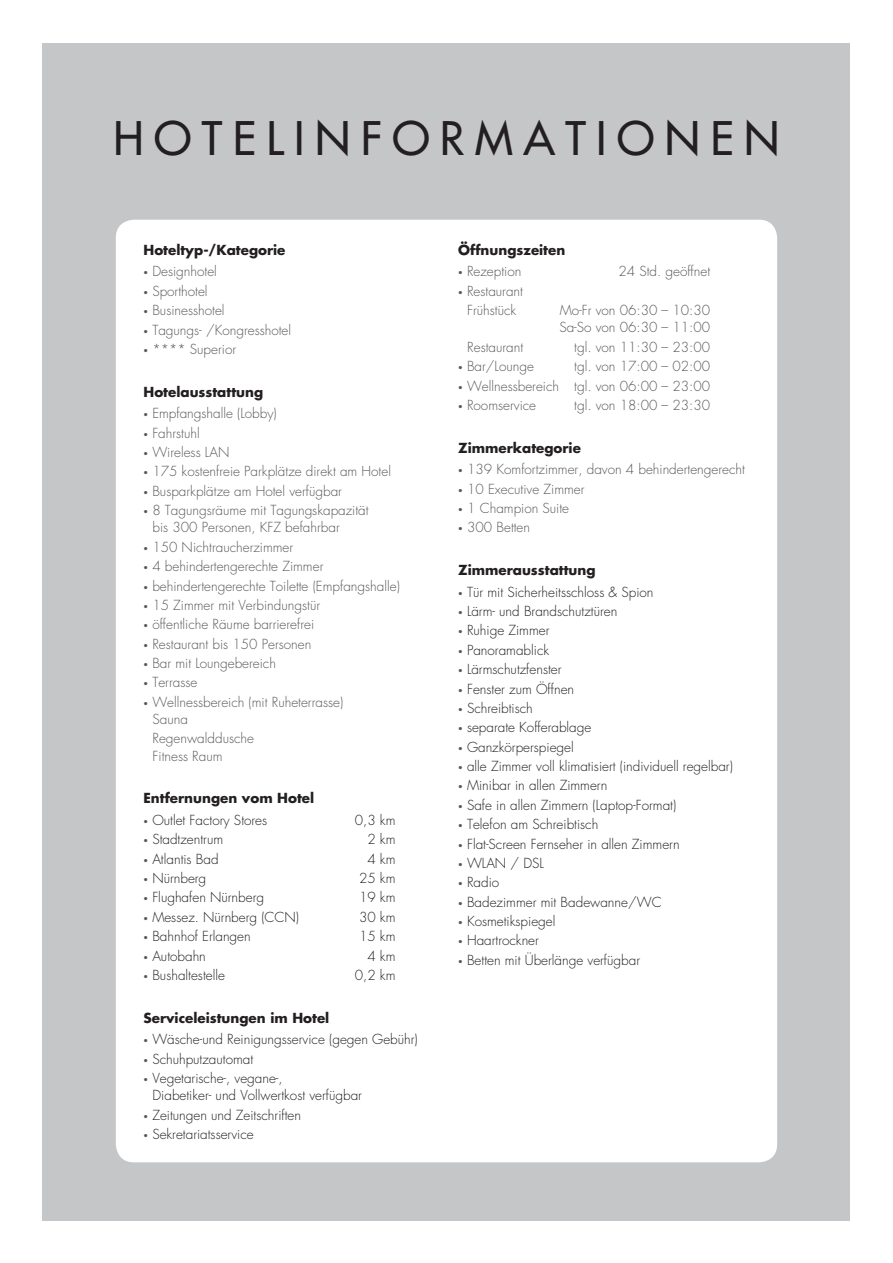
<style>
.page{position:relative;width:893px;height:1263px;background:#fff}
.page>*{position:absolute;margin:0;border:0;box-sizing:border-box;transform-origin:0 0}
.t1{font:45px "Futura EL";letter-spacing:.23em;color:#231f20}
.t2{font:300 13.5px/17.2px "Futura EL";color:#57585a}
.t3{font:300 13.5px/17.2px "Futura EL";color:#231f20}
.t4{font:700 13.5px "Futura EL";color:#231f20}
.s1{font-weight:700}
.s2{font-weight:700;color:#57585a}
</style>
<div class="page">
<div style="left:43px;top:43px;width:807px;height:1177px;background:#c5c6c8"></div>
<div style="left:116px;top:220px;width:661px;height:942px;background:#fff;border-radius:18px"></div>
<p class="t1" style="left:114px;top:110px;width:667px">HOTELINFORMATIONEN</p>
<p class="t4" style="left:144px;top:241px;width:143px">Hoteltyp-/Kategorie</p>
<p class="t2" style="left:144px;top:263px;width:75px"><span class="s1">·</span> Designhotel</p>
<p class="t2" style="left:144px;top:283px;width:66px"><span class="s1">·</span> Sporthotel</p>
<p class="t2" style="left:144px;top:302px;width:83px"><span class="s1">·</span> Businesshotel</p>
<p class="t2" style="left:144px;top:321px;width:149px"><span class="s1">·</span> Tagungs- /Kongresshotel</p>
<p class="t2" style="left:144px;top:341px;width:94px"><span class="s1">·</span> **** Superior</p>
<p class="t4" style="left:144px;top:383px;width:121px">Hotelausstattung</p>
<p class="t2" style="left:144px;top:405px;width:135px"><span class="s1">·</span> Empfangshalle (Lobby)</p>
<p class="t2" style="left:144px;top:424px;width:58px"><span class="s1">·</span> Fahrstuhl</p>
<p class="t2" style="left:144px;top:444px;width:87px"><span class="s1">·</span> Wireless LAN</p>
<p class="t2" style="left:144px;top:463px;width:249px"><span class="s1">·</span> 175 kostenfreie Parkplätze direkt am Hotel</p>
<p class="t2" style="left:144px;top:483px;width:200px"><span class="s1">·</span> Busparkplätze am Hotel verfügbar</p>
<p class="t2" style="left:153px;top:502px;width:218px;text-indent:-9px"><span class="s1">·</span> 8 Tagungsräume mit Tagungskapazität bis 300 Personen, KFZ befahrbar</p>
<p class="t2" style="left:144px;top:539px;width:151px"><span class="s1">·</span> 150 Nichtraucherzimmer</p>
<p class="t2" style="left:144px;top:558px;width:181px"><span class="s1">·</span> 4 behindertengerechte Zimmer</p>
<p class="t2" style="left:144px;top:577px;width:258px"><span class="s1">·</span> behindertengerechte Toilette (Empfangshalle)</p>
<p class="t2" style="left:144px;top:597px;width:178px"><span class="s1">·</span> 15 Zimmer mit Verbindungstür</p>
<p class="t2" style="left:144px;top:616px;width:172px"><span class="s1">·</span> öffentliche Räume barrierefrei</p>
<p class="t2" style="left:144px;top:635px;width:169px"><span class="s1">·</span> Restaurant bis 150 Personen</p>
<p class="t2" style="left:144px;top:655px;width:134px"><span class="s1">·</span> Bar mit Loungebereich</p>
<p class="t2" style="left:144px;top:674px;width:55px"><span class="s1">·</span> Terrasse</p>
<p class="t2" style="left:153px;top:694px;width:192px;text-indent:-9px"><span class="s1">·</span> Wellnessbereich (mit Ruheterrasse)<br>Sauna</p>
<p class="t2" style="left:153px;top:730px;width:103px">Regenwalddusche</p>
<p class="t2" style="left:153px;top:747px;width:72px">Fitness Raum</p>
<p class="t4" style="left:144px;top:789px;width:172px">Entfernungen vom Hotel</p>
<p class="t3" style="left:144px;top:812px;width:125px"><span class="s2">·</span> Outlet Factory Stores</p>
<p class="t3" style="left:355px;top:812px;width:42px">0,3 km</p>
<p class="t3" style="left:144px;top:831px;width:81px"><span class="s2">·</span> Stadtzentrum</p>
<p class="t3" style="left:367px;top:831px;width:30px">2 km</p>
<p class="t3" style="left:144px;top:850px;width:77px"><span class="s2">·</span> Atlantis Bad</p>
<p class="t3" style="left:367px;top:850px;width:30px">4 km</p>
<p class="t3" style="left:144px;top:870px;width:64px"><span class="s2">·</span> Nürnberg</p>
<p class="t3" style="left:359px;top:870px;width:38px">25 km</p>
<p class="t3" style="left:144px;top:889px;width:122px"><span class="s2">·</span> Flughafen Nürnberg</p>
<p class="t3" style="left:359px;top:889px;width:38px">19 km</p>
<p class="t3" style="left:144px;top:909px;width:157px"><span class="s2">·</span> Messez. Nürnberg (CCN)</p>
<p class="t3" style="left:359px;top:909px;width:38px">30 km</p>
<p class="t3" style="left:144px;top:928px;width:109px"><span class="s2">·</span> Bahnhof Erlangen</p>
<p class="t3" style="left:359px;top:928px;width:38px">15 km</p>
<p class="t3" style="left:144px;top:947px;width:64px"><span class="s2">·</span> Autobahn</p>
<p class="t3" style="left:367px;top:947px;width:30px">4 km</p>
<p class="t3" style="left:144px;top:967px;width:83px"><span class="s2">·</span> Bushaltestelle</p>
<p class="t3" style="left:355px;top:967px;width:42px">0,2 km</p>
<p class="t4" style="left:144px;top:1009px;width:187px">Serviceleistungen im Hotel</p>
<p class="t3" style="left:144px;top:1031px;width:276px"><span class="s2">·</span> Wäsche-und Reinigungsservice (gegen Gebühr)</p>
<p class="t3" style="left:144px;top:1050px;width:111px"><span class="s2">·</span> Schuhputzautomat</p>
<p class="t3" style="left:153px;top:1070px;width:211px;text-indent:-9px"><span class="s2">·</span> Vegetarische-, vegane-,<br>Diabetiker- und Vollwertkost verfügbar</p>
<p class="t3" style="left:144px;top:1106px;width:159px"><span class="s2">·</span> Zeitungen und Zeitschriften</p>
<p class="t3" style="left:144px;top:1126px;width:112px"><span class="s2">·</span> Sekretariatsservice</p>
<p class="t4" style="left:458px;top:241px;width:109px">Öffnungszeiten</p>
<p class="t2" style="left:458px;top:263px;width:65px"><span class="s1">·</span> Rezeption</p>
<p class="t2" style="left:618px;top:263px;width:93px">24 Std. geöffnet</p>
<p class="t2" style="left:458px;top:283px;width:66px"><span class="s1">·</span> Restaurant</p>
<p class="t2" style="left:467px;top:302px;width:51px">Frühstück</p>
<p class="t2" style="left:559px;top:302px;width:152px">Mo-Fr von 06:30 – 10:30<br>Sa-So von 06:30 – 11:00</p>
<p class="t2" style="left:467px;top:339px;width:58px">Restaurant</p>
<p class="t2" style="left:574px;top:339px;width:138px">tgl. von 11:30 – 23:00</p>
<p class="t2" style="left:458px;top:358px;width:77px"><span class="s1">·</span> Bar/Lounge</p>
<p class="t2" style="left:574px;top:358px;width:138px">tgl. von 17:00 – 02:00</p>
<p class="t2" style="left:458px;top:377px;width:254px"><span class="s1">·</span> Wellnessbereich tgl. von 06:00 – 23:00</p>
<p class="t2" style="left:458px;top:397px;width:79px"><span class="s1">·</span> Roomservice</p>
<p class="t2" style="left:574px;top:397px;width:138px">tgl. von 18:00 – 23:30</p>
<p class="t4" style="left:458px;top:439px;width:124px">Zimmerkategorie</p>
<p class="t2" style="left:458px;top:461px;width:288px"><span class="s1">·</span> 139 Komfortzimmer, davon 4 behindertengerecht</p>
<p class="t2" style="left:458px;top:480px;width:128px"><span class="s1">·</span> 10 Executive Zimmer</p>
<p class="t2" style="left:458px;top:500px;width:112px"><span class="s1">·</span> 1 Champion Suite</p>
<p class="t2" style="left:458px;top:519px;width:73px"><span class="s1">·</span> 300 Betten</p>
<p class="t4" style="left:458px;top:561px;width:139px">Zimmerausstattung</p>
<p class="t3" style="left:458px;top:583px;width:197px"><span class="s2">·</span> Tür mit Sicherheitsschloss &amp; Spion</p>
<p class="t3" style="left:458px;top:603px;width:161px"><span class="s2">·</span> Lärm- und Brandschutztüren</p>
<p class="t3" style="left:458px;top:622px;width:93px"><span class="s2">·</span> Ruhige Zimmer</p>
<p class="t3" style="left:458px;top:642px;width:93px"><span class="s2">·</span> Panoramablick</p>
<p class="t3" style="left:458px;top:661px;width:105px"><span class="s2">·</span> Lärmschutzfenster</p>
<p class="t3" style="left:458px;top:680px;width:117px"><span class="s2">·</span> Fenster zum Öffnen</p>
<p class="t3" style="left:458px;top:700px;width:76px"><span class="s2">·</span> Schreibtisch</p>
<p class="t3" style="left:458px;top:719px;width:135px"><span class="s2">·</span> separate Kofferablage</p>
<p class="t3" style="left:458px;top:738px;width:117px"><span class="s2">·</span> Ganzkörperspiegel</p>
<p class="t3" style="left:458px;top:758px;width:276px"><span class="s2">·</span> alle Zimmer voll klimatisiert (individuell regelbar)</p>
<p class="t3" style="left:458px;top:777px;width:151px"><span class="s2">·</span> Minibar in allen Zimmern</p>
<p class="t3" style="left:458px;top:797px;width:220px"><span class="s2">·</span> Safe in allen Zimmern (Laptop-Format)</p>
<p class="t3" style="left:458px;top:816px;width:142px"><span class="s2">·</span> Telefon am Schreibtisch</p>
<p class="t3" style="left:458px;top:835px;width:223px"><span class="s2">·</span> Flat-Screen Fernseher in allen Zimmern</p>
<p class="t3" style="left:458px;top:855px;width:87px"><span class="s2">·</span> WLAN / DSL</p>
<p class="t3" style="left:458px;top:874px;width:43px"><span class="s2">·</span> Radio</p>
<p class="t3" style="left:458px;top:893px;width:205px"><span class="s2">·</span> Badezimmer mit Badewanne/WC</p>
<p class="t3" style="left:458px;top:913px;width:99px"><span class="s2">·</span> Kosmetikspiegel</p>
<p class="t3" style="left:458px;top:932px;width:82px"><span class="s2">·</span> Haartrockner</p>
<p class="t3" style="left:458px;top:952px;width:183px"><span class="s2">·</span> Betten mit Überlänge verfügbar</p>
</div>
